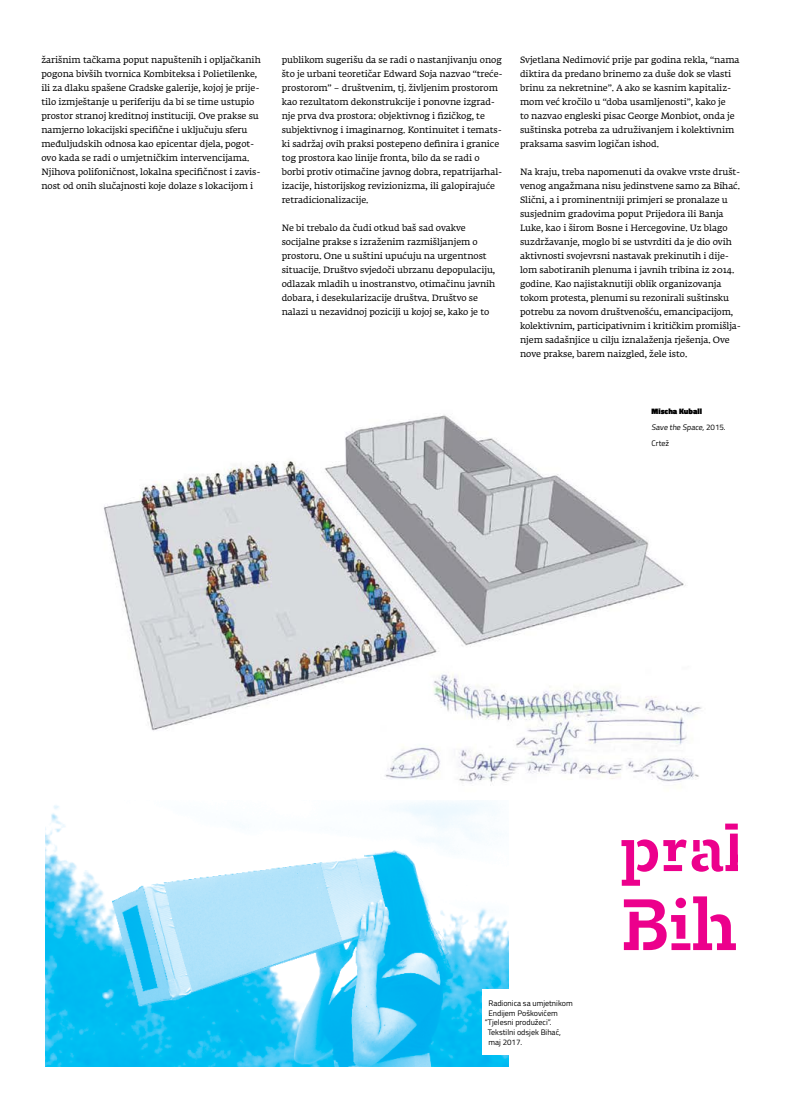
<style>
.page{position:relative;width:795px;height:1106px;background:#fff}
.page>*{position:absolute;margin:0;border:0;box-sizing:border-box;transform-origin:0 0}
.t1{font:500 78px "Tesla Stencil Std";color:#ec008c}
.t2{font:500 69px "Tesla Stencil Std";color:#ec008c}
.t3{font:9px/14px "Fedra Serif A Pro";letter-spacing:-.005em;color:#000}
.t4{font:8px/16.2px "Titillium";color:#000}
.t5{font:900 8px "Titillium";color:#000}
</style>
<div class="page">
<img style="left:103px;top:415px;width:599px;height:386px">
<img style="left:45px;top:801px;width:463px;height:265px">
<div style="left:648px;top:404px;width:87px;height:14px;background:#fff"></div>
<div style="left:648px;top:420px;width:87px;height:14px;background:#fff"></div>
<div style="left:648px;top:436px;width:96px;height:15px;background:#fff"></div>
<div style="left:482px;top:990px;width:96px;height:65px;background:#fff"></div>
<p class="t3" style="left:41px;top:53px;width:221px">žarišnim tačkama poput napuštenih i opljačkanih pogona bivših tvornica Kombiteksa i Polietilenke, ili za dlaku spašene Gradske galerije, kojoj je prije&shy;tilo izmještanje u periferiju da bi se time ustupio prostor stranoj kreditnoj instituciji. Ove prakse su namjerno lokacijski specifične i uključuju sferu međuljudskih odnosa kao epicentar djela, pogot&shy;ovo kada se radi o umjetničkim intervencijama.<br>Njihova polifoničnost, lokalna specifičnost i zavis&shy;nost od onih slučajnosti koje dolaze s lokacijom i</p>
<p class="t3" style="left:281px;top:53px;width:222px">publikom sugerišu da se radi o nastanjivanju onog što je urbani teoretičar Edward Soja nazvao “treće&shy;prostorom” – društvenim, tj. življenim prostorom kao rezultatom dekonstrukcije i ponovne izgrad&shy;nje prva dva prostora: objektivnog i fizičkog, te subjektivnog i imaginarnog. Kontinuitet i temats&shy;ki sadržaj ovih praksi postepeno definira i granice tog prostora kao linije fronta, bilo da se radi o borbi protiv otimačine javnog dobra, repatrijarhal&shy;izacije, historijskog revizionizma, ili galopirajuće retradicionalizacije.</p>
<p class="t3" style="left:281px;top:221px;width:215px">Ne bi trebalo da čudi otkud baš sad ovakve socijalne prakse s izraženim razmišljanjem o prostoru. One u suštini upućuju na urgentnost situacije. Društvo svjedoči ubrzanu depopulaciju, odlazak mladih u inostranstvo, otimačinu javnih dobara, i desekularizacije društva. Društvo se nalazi u nezavidnoj poziciji u kojoj se, kako je to</p>
<p class="t3" style="left:519px;top:53px;width:221px">Svjetlana Nedimović prije par godina rekla, “nama diktira da predano brinemo za duše dok se vlasti brinu za nekretnine”. A ako se kasnim kapitaliz&shy;mom već kročilo u “doba usamljenosti”, kako je<br>to nazvao engleski pisac George Monbiot, onda je suštinska potreba za udruživanjem i kolektivnim praksama sasvim logičan ishod.</p>
<p class="t3" style="left:519px;top:165px;width:222px">Na kraju, treba napomenuti da ovakve vrste društ&shy;venog angažmana nisu jedinstvene samo za Bihać.<br>Slični, a i prominentniji primjeri se pronalaze u susjednim gradovima poput Prijedora ili Banja Luke, kao i širom Bosne i Hercegovine. Uz blago suzdržavanje, moglo bi se ustvrditi da je dio ovih aktivnosti svojevrsni nastavak prekinutih i dije&shy;lom sabotiranih plenuma i javnih tribina iz 2014. godine. Kao najistaknutiji oblik organizovanja tokom protesta, plenumi su rezonirali suštinsku potrebu za novom društvenošću, emancipacijom, kolektivnim, participativnim i kritičkim promišlja&shy;njem sadašnjice u cilju iznalaženja rješenja. Ove nove prakse, barem naizgled, žele isto.</p>
<p class="t5" style="left:651px;top:406px;width:52px">Mischa Kuball</p>
<p class="t4" style="left:651px;top:419px;width:76px">Save the Space,2 0 1 5 .<br>Crtež</p>
<h2 class="t2" style="left:620px;top:809px;width:174px">praks</h2>
<h1 class="t1" style="left:620px;top:880px;width:193px">Bihać</h1>
<p class="t4" style="left:488px;top:995px;width:86px">Radionica sa umjetnikom</p>
<p class="t4" style="left:488px;top:1005px;width:71px">Endijem Poškovićem</p>
<p class="t4" style="left:484px;top:1014px;width:68px">“Tjelesni produžeci”.</p>
<p class="t4" style="left:487px;top:1024px;width:75px">Tekstilni odsjek Bihać,</p>
<p class="t4" style="left:488px;top:1033px;width:35px">maj 2017.</p>
</div>
